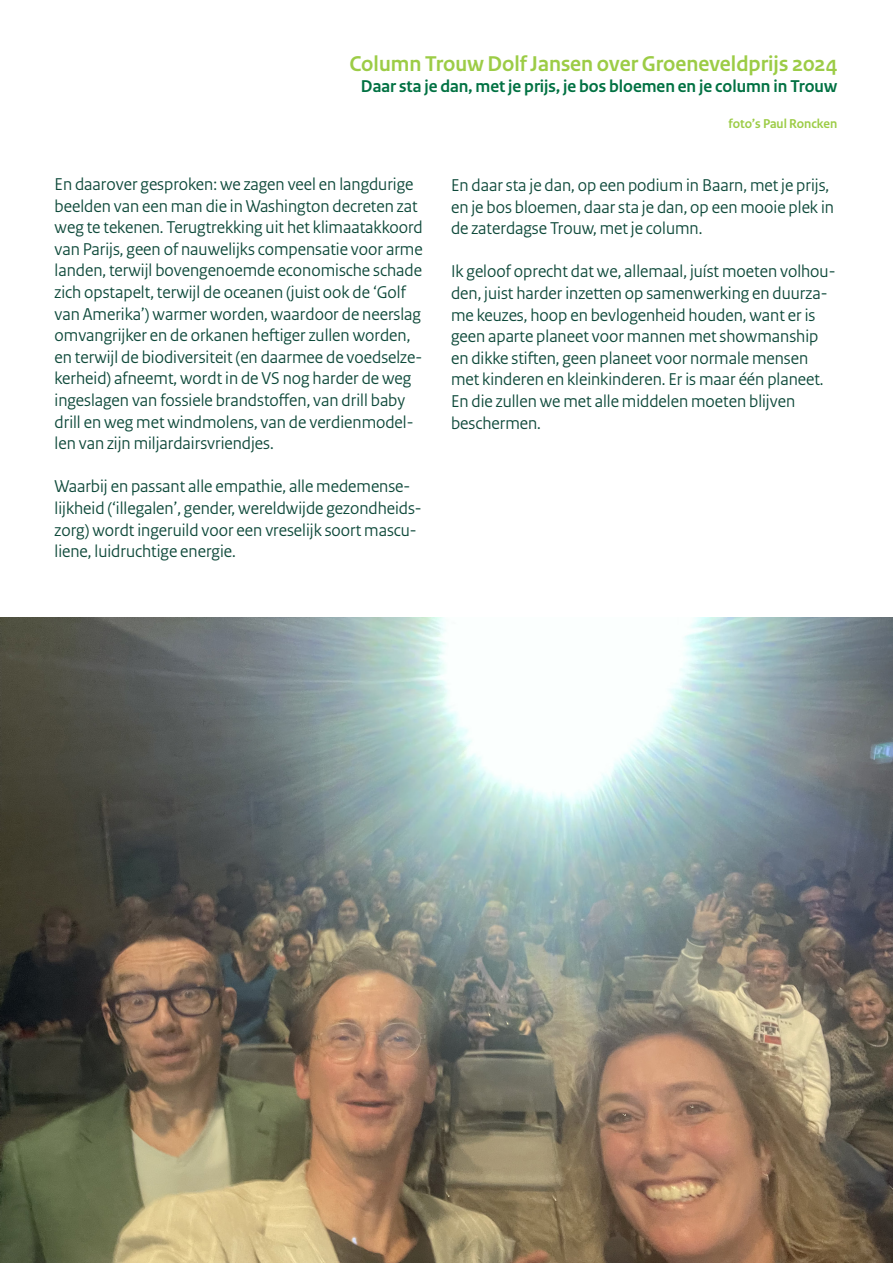
<style>
.page{position:relative;width:893px;height:1263px;background:#fff}
.page>*{position:absolute;margin:0;border:0;box-sizing:border-box;transform-origin:0 0}
.t1{font:700 22.5px "Rijksoverheid Sans Heading";color:#9ccc46}
.t2{font:18px/21.6px "Rijksoverheid Sans Heading";color:#0e493a}
.t3{font:700 18px "Rijksoverheid Sans Heading";color:#017142}
.t4{font:700 13.5px "Rijksoverheid Sans Heading";color:#9ccc46}
</style>
<div class="page">
<img style="left:0;top:617px;width:893px;height:646px">
<p class="t1" style="left:350px;top:51px;width:489px">Column Trouw Dolf Jansen over Groeneveldprijs 2024</p>
<p class="t3" style="left:361px;top:76px;width:478px">Daar sta je dan, met je prijs, je bos bloemen en je column in Trouw</p>
<p class="t4" style="left:729px;top:116px;width:110px">foto’s Paul Roncken</p>
<p class="t2" style="left:55px;top:174px;width:370px">En daarover gesproken: we zagen veel en langdurige beelden van een man die in Washington decreten zat weg te tekenen. Terugtrekking uit het klimaatakkoord van Parijs, geen of nauwelijks compensatie voor arme landen, terwijl bovengenoemde economische schade zich opstapelt, terwijl de oceanen (juist ook de ‘Golf van Amerika’) warmer worden, waardoor de neerslag omvangrijker en de orkanen heftiger zullen worden, en terwijl de biodiversiteit (en daarmee de voedselze&shy;kerheid) afneemt, wordt in de VS nog harder de weg ingeslagen van fossiele brandstoffen, van drill baby drill en weg met windmolens, van de verdienmodel&shy;len van zijn miljardairsvriendjes.</p>
<p class="t2" style="left:55px;top:476px;width:369px">Waarbij en passant alle empathie, alle medemense&shy;lijkheid (‘illegalen’, gender, wereldwijde gezondheids&shy;zorg) wordt ingeruild voor een vreselijk soort mascu&shy;liene, luidruchtige energie.</p>
<p class="t2" style="left:451px;top:175px;width:384px">En daar sta je dan, op een podium in Baarn, met je prijs, en je bos bloemen, daar sta je dan, op een mooie plek in de zaterdagse Trouw, met je column.</p>
<p class="t2" style="left:451px;top:261px;width:386px">Ik geloof oprecht dat we, allemaal, juíst moeten volhou&shy;den, juist harder inzetten op samenwerking en duurza&shy;me keuzes, hoop en bevlogenheid houden, want er is geen aparte planeet voor mannen met showmanship en dikke stiften, geen planeet voor normale mensen met kinderen en kleinkinderen. Er is maar één planeet.<br>En die zullen we met alle middelen moeten blijven beschermen.</p>
</div>
